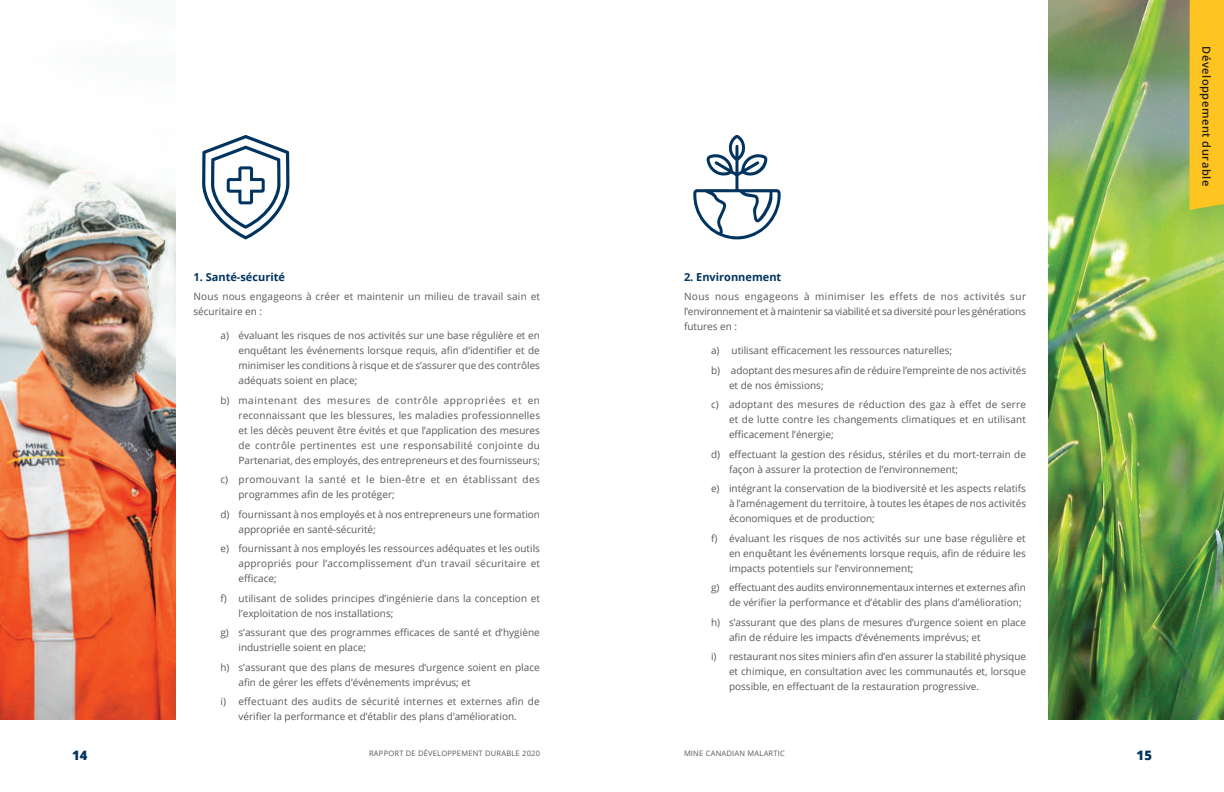
<style>
.page{position:relative;width:1224px;height:792px;background:#fff}
.page>*{position:absolute;margin:0;border:0;box-sizing:border-box;transform-origin:0 0}
.t1{font:800 13px "Open Sans";color:#00345e}
.t2{font:700 11px "Open Sans";color:#00345e}
.t3{font:600 11px "Open Sans";letter-spacing:.05em;color:#231f20}
.t4{font:10px/15px "Open Sans";color:#57585a}
.t5{font:10px/15px "Open Sans";letter-spacing:.02em;color:#57585a}
.t6{font:10px/15px "Open Sans";letter-spacing:.04em;color:#57585a}
.t7{font:7.5px "Open Sans";letter-spacing:.03em;color:#57585a}
</style>
<div class="page">
<img style="left:0;top:139px;width:176px;height:581px">
<img style="left:1048px;top:0;width:176px;height:720px">
<div style="left:1189px;top:0;width:35px;height:210px;background:#fec422"></div>
<svg style="left:202px;top:135px;width:87px;height:104px"></svg>
<svg style="left:693px;top:135px;width:88px;height:104px"></svg>
<p class="t2" style="left:194px;top:269px;width:93px">1. Santé-sécurité</p>
<p class="t5" style="left:194px;top:289px;width:348px">Nous nous engageons à créer et maintenir un milieu de travail sain et sécuritaire en :</p>
<p class="t4" style="left:238px;top:328px;width:303px;text-align:justify;text-indent:-18px">a) évaluant les risques de nos activités sur une base régulière et en enquêtant les événements lorsque requis, afin d’identifier et de minimiser les conditions à risque et de s’assurer que des contrôles adéquats soient en place;</p>
<p class="t4" style="left:238px;top:392px;width:303px;text-align:justify;text-indent:-18px">b) maintenant des mesures de contrôle appropriées et en reconnaissant que les blessures, les maladies professionnelles et les décès peuvent être évités et que l’application des mesures de contrôle pertinentes est une responsabilité conjointe du Partenariat, des employés, des entrepreneurs et des fournisseurs;</p>
<p class="t6" style="left:238px;top:472px;width:303px;text-indent:-18px">c) promouvant la santé et le bien-être et en établissant des programmes afin de les protéger;</p>
<p class="t4" style="left:238px;top:506px;width:303px;text-indent:-18px">d) fournissant à nos employés et à nos entrepreneurs une formation appropriée en santé-sécurité;</p>
<p class="t4" style="left:238px;top:541px;width:303px;text-align:justify;text-indent:-18px">e) fournissant à nos employés les ressources adéquates et les outils appropriés pour l’accomplissement d’un travail sécuritaire et efficace;</p>
<p class="t4" style="left:238px;top:590px;width:303px;text-indent:-18px">f) utilisant de solides principes d’ingénierie dans la conception et l’exploitation de nos installations;</p>
<p class="t4" style="left:238px;top:625px;width:303px;text-indent:-18px">g) s’assurant que des programmes efficaces de santé et d’hygiène industrielle soient en place;</p>
<p class="t4" style="left:238px;top:659px;width:303px;text-indent:-18px">h) s’assurant que des plans de mesures d’urgence soient en place afin de gérer les effets d’événements imprévus; et</p>
<p class="t4" style="left:220px;top:694px;width:321px;text-align:center">i) effectuant des audits de sécurité internes et externes afin de vérifier la performance et d’établir des plans d’amélioration.</p>
<h1 class="t1" style="left:72px;top:746px;width:17px">14</h1>
<p class="t7" style="left:369px;top:748px;width:172px">RAPPORT DE DÉVELOPPEMENT DURABLE 2020</p>
<p class="t2" style="left:684px;top:269px;width:99px">2. Environnement</p>
<p class="t4" style="left:684px;top:289px;width:344px;text-align:justify">Nous nous engageons à minimiser les effets de nos activités sur l’environnement et à maintenir sa viabilité et sa diversité pour les générations futures en :</p>
<p class="t4" style="left:711px;top:340px;width:317px;line-height:19.5px">a) utilisant efficacement les ressources naturelles;<br>b) adoptant des mesures afin de réduire l’empreinte de nos activités</p>
<p class="t5" style="left:711px;top:375px;width:317px;line-height:19.5px;text-indent:18px">et de nos émissions;<br>c) adoptant des mesures de réduction des gaz à effet de serre</p>
<p class="t4" style="left:729px;top:412px;width:299px">et de lutte contre les changements climatiques et en utilisant efficacement l’énergie;</p>
<p class="t4" style="left:729px;top:446px;width:298px;text-indent:-18px">d) effectuant la gestion des résidus, stériles et du mort-terrain de façon à assurer la protection de l’environnement;</p>
<p class="t4" style="left:729px;top:481px;width:299px;text-align:justify;text-indent:-18px">e) intégrant la conservation de la biodiversité et les aspects relatifs à l’aménagement du territoire, à toutes les étapes de nos activités économiques et de production;</p>
<p class="t4" style="left:729px;top:530px;width:298px;text-align:justify;text-indent:-18px">f) évaluant les risques de nos activités sur une base régulière et en enquêtant les événements lorsque requis, afin de réduire les impacts potentiels sur l’environnement;</p>
<p class="t4" style="left:729px;top:580px;width:298px;text-indent:-18px">g) effectuant des audits environnementaux internes et externes afin de vérifier la performance et d’établir des plans d’amélioration;</p>
<p class="t4" style="left:729px;top:614px;width:299px;text-indent:-18px">h) s’assurant que des plans de mesures d’urgence soient en place afin de réduire les impacts d’événements imprévus; et</p>
<p class="t4" style="left:729px;top:649px;width:299px;text-align:justify;text-indent:-18px">i) restaurant nos sites miniers afin d’en assurer la stabilité physique et chimique, en consultation avec les communautés et, lorsque possible, en effectuant de la restauration progressive.</p>
<p class="t7" style="left:684px;top:748px;width:102px">MINE CANADIAN MALARTIC</p>
<p class="t3" style="left:1214px;top:46px;width:141px;rotate:90deg">Développement durable</p>
<h1 class="t1" style="left:1136px;top:746px;width:17px">15</h1>
</div>
